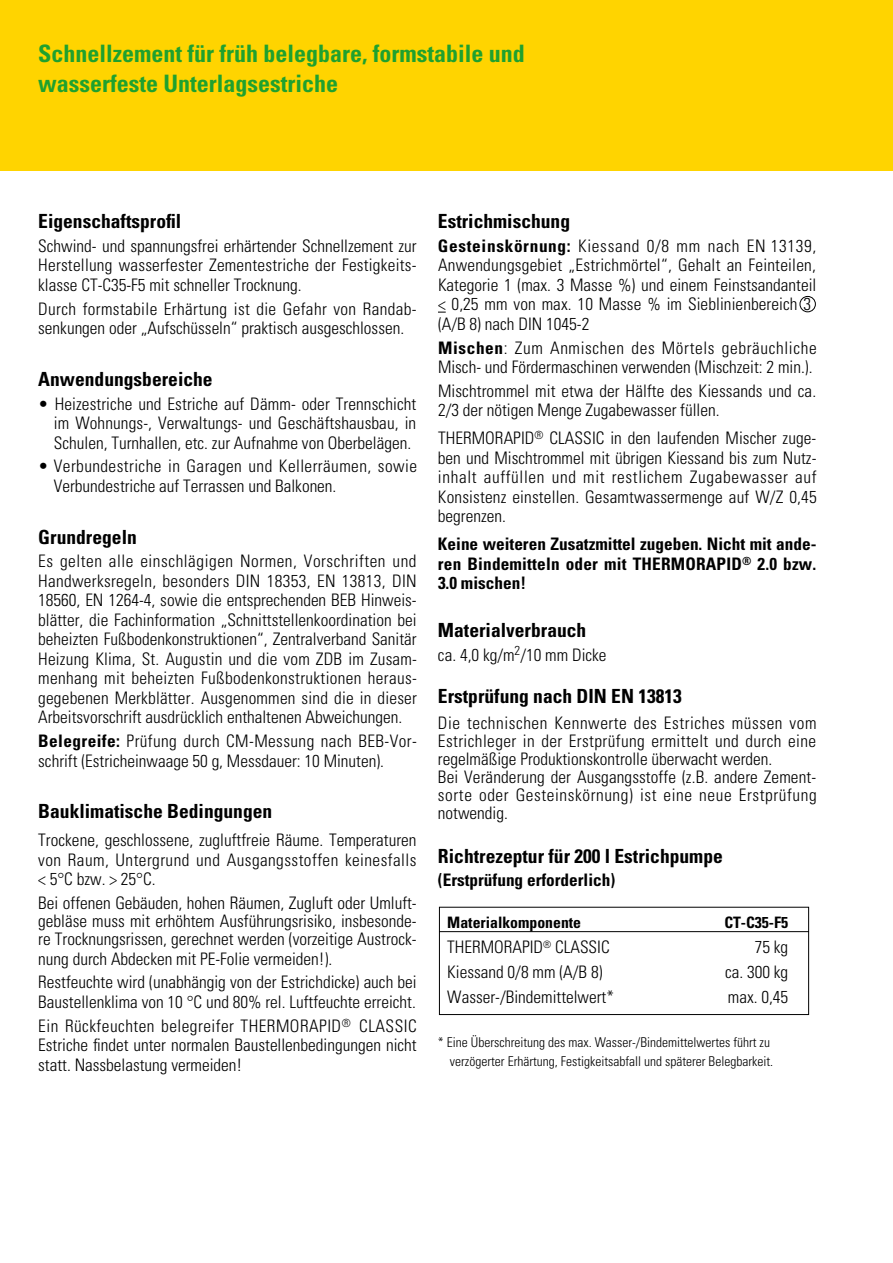
<style>
.page{position:relative;width:893px;height:1263px;background:#fff}
.page>*{position:absolute;margin:0;border:0;box-sizing:border-box;transform-origin:0 0}
.t1{font:700 condensed 24px/30px "Univers LT";color:#1fa12e}
.t2{font:700 condensed 19.5px "Univers LT";color:#000}
.t3{font:300 condensed 17.25px/19.5px "Univers LT";color:#000;text-align:justify}
.t4{font:300 condensed 17.25px/18px "Univers LT";letter-spacing:.025em;color:#000}
.t5{font:700 condensed 17.25px/19.5px "Univers LT";color:#000;text-align:justify}
.t6{font:700 condensed 15.75px "Univers LT";color:#000}
.t7{font:300 condensed 13.5px/19.5px "Univers LT";color:#000;text-align:right}
.s1{font-weight:700}
.s2{color:#fff}
</style>
<div class="page">
<div style="left:0;top:0;width:893px;height:170px;background:#ffd400"></div>
<div style="left:439px;top:907px;width:370px;height:108px;border:1px solid #000"></div>
<hr style="left:439px;top:931px;width:370px;height:1px;background:#000">
<div style="left:800px;top:296px;width:16px;height:16px;border:1px solid #000;border-radius:50%"></div>
<h1 class="t1" style="left:38px;top:38px;width:488px">Schnellzement für früh belegbare, formstabile und wasserfeste Unterlagsestriche</h1>
<p class="t2" style="left:38px;top:209px;width:144px">Eigenschaftsprofil</p>
<p class="t3" style="left:38px;top:236px;width:380px">Schwind- und spannungsfrei erhärtender Schnellzement zur Herstellung wasserfester Zementestriche der Festigkeits&shy;klasse CT-C35-F5 mit schneller Trocknung.</p>
<p class="t3" style="left:38px;top:299px;width:380px">Durch formstabile Erhärtung ist die Gefahr von Randab&shy;senkungen oder „Aufschüsseln“ praktisch ausgeschlossen.</p>
<p class="t2" style="left:38px;top:367px;width:176px">Anwendungsbereiche</p>
<p class="t3" style="left:54px;top:394px;width:364px;text-indent:-16px">• Heizestriche und Estriche auf Dämm- oder Trennschicht im Wohnungs-, Verwaltungs- und Geschäftshausbau, in Schulen, Turnhallen, etc. zur Aufnahme von Oberbelägen.</p>
<p class="t4" style="left:54px;top:457px;width:365px;line-height:19.5px;text-indent:-16px">• Verbundestriche in Garagen und Kellerräumen, sowie<br>Verbundestriche auf Terrassen und Balkonen.</p>
<p class="t2" style="left:38px;top:525px;width:100px">Grundregeln</p>
<p class="t3" style="left:38px;top:552px;width:380px">Es gelten alle einschlägigen Normen, Vorschriften und Handwerksregeln, besonders DIN 18353, EN 13813, DIN 18560, EN 1264-4, sowie die entsprechenden BEB Hinweis&shy;blätter, die Fachinformation „Schnittstellenkoordination bei beheizten Fußbodenkonstruktionen“, Zentralverband Sanitär Heizung Klima, St. Augustin und die vom ZDB im Zusam&shy;menhang mit beheizten Fußbodenkonstruktionen heraus&shy;gegebenen Merkblätter. Ausgenommen sind die in dieser Arbeitsvorschrift ausdrücklich enthaltenen Abweichungen.</p>
<p class="t3" style="left:38px;top:731px;width:380px"><span class="s1">Belegreife:</span> Prüfung durch CM-Messung nach BEB-Vor&shy;schrift (Estricheinwaage 50 g, Messdauer: 10 Minuten).</p>
<p class="t2" style="left:38px;top:799px;width:235px">Bauklimatische Bedingungen</p>
<p class="t3" style="left:38px;top:831px;width:380px">Trockene, geschlossene, zugluftfreie Räume. Temperaturen von Raum, Untergrund und Ausgangsstoffen keinesfalls &lt; 5°C bzw. &gt; 25°C.</p>
<p class="t3" style="left:38px;top:894px;width:380px;line-height:18.5px">Bei offenen Gebäuden, hohen Räumen, Zugluft oder Umluft&shy;gebläse muss mit erhöhtem Ausführungsrisiko, insbesonde&shy;re Trocknungsrissen, gerechnet werden (vorzeitige Austrock&shy;nung durch Abdecken mit PE-Folie vermeiden!).</p>
<p class="t3" style="left:38px;top:973px;width:380px">Restfeuchte wird (unabhängig von der Estrichdicke) auch bei<br>Baustellenklima von 10 °C und 80% rel. Luftfeuchte erreicht.</p>
<p class="t3" style="left:38px;top:1016px;width:380px">Ein Rückfeuchten belegreifer THERMORAPID<sup>®</sup> CLASSIC Estriche findet unter normalen Baustellenbedingungen nicht statt. Nassbelastung vermeiden!</p>
<p class="t2" style="left:438px;top:209px;width:134px">Estrichmischung</p>
<p class="t3" style="left:438px;top:236px;width:380px"><span class="s1">Gesteinskörnung:</span> Kiessand 0/8 mm nach EN 13139, Anwendungsgebiet „Estrichmörtel“, Gehalt an Feinteilen, Kategorie 1 (max. 3 Masse %) und einem Feinstsandanteil &lt; 0,25 mm von max. 10 Masse % im Sieblinienbereich 3<span class="s2">- </span>(A/B 8) nach DIN 1045-2</p>
<p class="t3" style="left:438px;top:338px;width:380px"><span class="s1">Mischen</span>: Zum Anmischen des Mörtels gebräuchliche<br>Misch- und Fördermaschinen verwenden (Mischzeit: 2 min.).</p>
<p class="t3" style="left:438px;top:381px;width:380px">Mischtrommel mit etwa der Hälfte des Kiessands und ca.<br>2/3 der nötigen Menge Zugabewasser füllen.</p>
<p class="t3" style="left:438px;top:429px;width:380px">THERMORAPID<sup>®</sup> CLASSIC in den laufenden Mischer zuge&shy;ben und Mischtrommel mit übrigen Kiessand bis zum Nutz&shy;inhalt auffüllen und mit restlichem Zugabewasser auf Konsistenz einstellen. Gesamtwassermenge auf W/Z 0,45 begrenzen.</p>
<p class="t5" style="left:438px;top:534px;width:380px">Keine weiteren Zusatzmittel zugeben. Nicht mit ande&shy;ren Bindemitteln oder mit THERMORAPID<sup>®</sup> 2.0 bzw.<br>3.0 mischen!</p>
<p class="t2" style="left:438px;top:618px;width:150px">Materialverbrauch</p>
<p class="t3" style="left:438px;top:645px;width:170px">ca. 4,0 kg/m<sup>2</sup>/10 mm Dicke</p>
<p class="t2" style="left:438px;top:684px;width:245px">Erstprüfung nach DIN EN 13813</p>
<p class="t4" style="left:438px;top:714px;width:380px">Die technischen Kennwerte des Estriches müssen vom Estrichleger in der Erstprüfung ermittelt und durch eine regelmäßige Produktionskontrolle überwacht werden.<br>Bei Veränderung der Ausgangsstoffe (z.B. andere Zement&shy;sorte oder Gesteinskörnung) ist eine neue Erstprüfung notwendig.</p>
<p class="t2" style="left:438px;top:844px;width:286px">Richtrezeptur für 200 l Estrichpumpe</p>
<p class="t5" style="left:438px;top:870px;width:179px">(Erstprüfung erforderlich)</p>
<p class="t6" style="left:447px;top:912px;width:135px">Materialkomponente</p>
<p class="t6" style="left:724px;top:912px;width:65px">CT-C35-F5</p>
<p class="t3" style="left:447px;top:937px;width:164px">THERMORAPID<sup>®</sup> CLASSIC</p>
<p class="t3" style="left:755px;top:937px;width:35px">75 kg</p>
<p class="t3" style="left:447px;top:962px;width:157px">Kiessand 0/8 mm (A/B 8)</p>
<p class="t3" style="left:725px;top:962px;width:65px">ca. 300 kg</p>
<p class="t3" style="left:447px;top:987px;width:168px">Wasser-/Bindemittelwert*</p>
<p class="t3" style="left:728px;top:987px;width:62px">max. 0,45</p>
<p class="t7" style="left:438px;top:1032px;width:337px">* Eine Überschreitung des max. Wasser-/Bindemittelwertes führt zu verzögerter Erhärtung, Festigkeitsabfall und späterer Belegbarkeit.</p>
</div>
